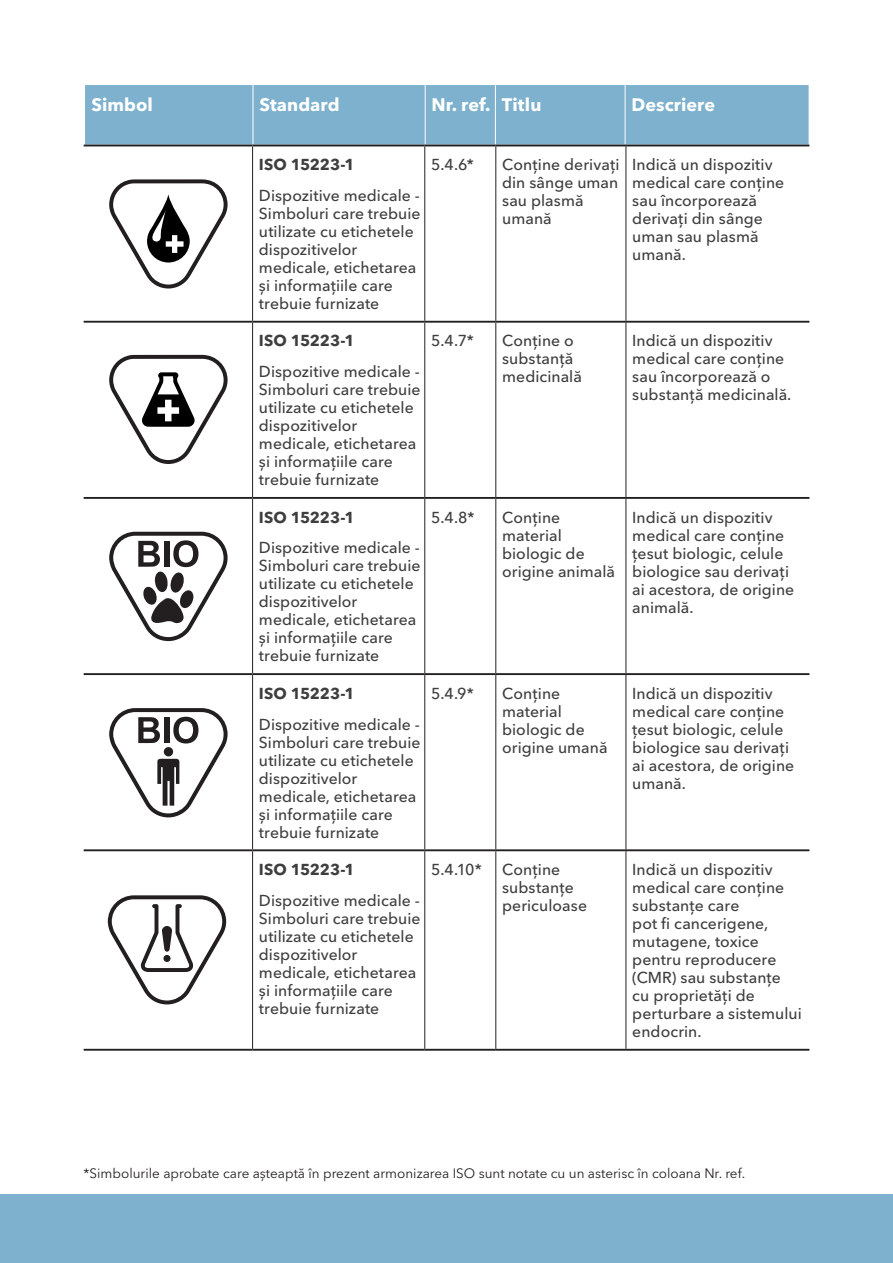
<style>
.page{position:relative;width:893px;height:1263px;background:#fff}
.page>*{position:absolute;margin:0;border:0;box-sizing:border-box;transform-origin:0 0}
.t1{font:700 18px "Avenir Next LT Pro";letter-spacing:.005em;color:#fff}
.Table_copy{font:500 15.75px/18px "Avenir Next LT Pro";letter-spacing:.005em;color:#3e3e3f}
.Table_copy-2{font:700 15.75px "Avenir Next LT Pro";letter-spacing:-.005em;color:#3e3e3f}
.IFU_TEXT{font:13.5px "Avenir Next LT Pro";color:#231f20}
</style>
<div class="page">
<div style="left:85px;top:85px;width:724px;height:60px;background:#7db1cd"></div>
<hr style="left:253px;top:85px;width:1px;height:60px;background:#fff">
<hr style="left:425px;top:85px;width:1px;height:60px;background:#fff">
<hr style="left:495px;top:85px;width:1px;height:60px;background:#fff">
<hr style="left:625px;top:85px;width:1px;height:60px;background:#fff">
<div style="left:0;top:1194px;width:893px;height:69px;background:#7db1cd"></div>
<svg style="left:109px;top:179px;width:119px;height:109px"></svg>
<svg style="left:109px;top:355px;width:119px;height:109px"></svg>
<svg style="left:109px;top:532px;width:119px;height:109px"></svg>
<svg style="left:109px;top:708px;width:119px;height:109px"></svg>
<div style="left:164px;top:747px;width:9px;height:9px;background:#231f20;border-radius:50%"></div>
<svg style="left:108px;top:895px;width:118px;height:109px"></svg>
<hr style="left:252px;top:146px;width:1px;height:175px;background:#231f20">
<hr style="left:424px;top:146px;width:1px;height:175px;background:#231f20">
<hr style="left:495px;top:146px;width:1px;height:175px;background:#231f20">
<hr style="left:626px;top:146px;width:1px;height:175px;background:#231f20">
<hr style="left:252px;top:323px;width:1px;height:174px;background:#231f20">
<hr style="left:424px;top:323px;width:1px;height:174px;background:#231f20">
<hr style="left:495px;top:323px;width:1px;height:174px;background:#231f20">
<hr style="left:626px;top:323px;width:1px;height:174px;background:#231f20">
<hr style="left:252px;top:499px;width:1px;height:174px;background:#231f20">
<hr style="left:424px;top:499px;width:1px;height:174px;background:#231f20">
<hr style="left:495px;top:499px;width:1px;height:174px;background:#231f20">
<hr style="left:626px;top:499px;width:1px;height:174px;background:#231f20">
<hr style="left:252px;top:675px;width:1px;height:174px;background:#231f20">
<hr style="left:424px;top:675px;width:1px;height:174px;background:#231f20">
<hr style="left:495px;top:675px;width:1px;height:174px;background:#231f20">
<hr style="left:626px;top:675px;width:1px;height:174px;background:#231f20">
<hr style="left:252px;top:851px;width:1px;height:198px;background:#231f20">
<hr style="left:424px;top:851px;width:1px;height:198px;background:#231f20">
<hr style="left:495px;top:851px;width:1px;height:198px;background:#231f20">
<hr style="left:626px;top:851px;width:1px;height:198px;background:#231f20">
<hr style="left:84px;top:145px;width:169px;height:1px;background:#231f20">
<hr style="left:253px;top:145px;width:172px;height:1px;background:#231f20">
<hr style="left:425px;top:145px;width:71px;height:1px;background:#231f20">
<hr style="left:496px;top:145px;width:130px;height:1px;background:#231f20">
<hr style="left:626px;top:145px;width:183px;height:1px;background:#231f20">
<hr style="left:84px;top:321px;width:169px;height:2px;background:#231f20">
<hr style="left:253px;top:321px;width:172px;height:2px;background:#231f20">
<hr style="left:425px;top:321px;width:71px;height:2px;background:#231f20">
<hr style="left:496px;top:321px;width:130px;height:2px;background:#231f20">
<hr style="left:626px;top:321px;width:183px;height:2px;background:#231f20">
<hr style="left:84px;top:497px;width:169px;height:2px;background:#231f20">
<hr style="left:253px;top:497px;width:172px;height:2px;background:#231f20">
<hr style="left:425px;top:497px;width:71px;height:2px;background:#231f20">
<hr style="left:496px;top:497px;width:130px;height:2px;background:#231f20">
<hr style="left:626px;top:497px;width:183px;height:2px;background:#231f20">
<hr style="left:84px;top:673px;width:169px;height:2px;background:#231f20">
<hr style="left:253px;top:673px;width:172px;height:2px;background:#231f20">
<hr style="left:425px;top:673px;width:71px;height:2px;background:#231f20">
<hr style="left:496px;top:673px;width:130px;height:2px;background:#231f20">
<hr style="left:626px;top:673px;width:183px;height:2px;background:#231f20">
<hr style="left:84px;top:849px;width:169px;height:2px;background:#231f20">
<hr style="left:253px;top:849px;width:172px;height:2px;background:#231f20">
<hr style="left:425px;top:849px;width:71px;height:2px;background:#231f20">
<hr style="left:496px;top:849px;width:130px;height:2px;background:#231f20">
<hr style="left:626px;top:849px;width:183px;height:2px;background:#231f20">
<hr style="left:84px;top:1049px;width:169px;height:2px;background:#231f20">
<hr style="left:253px;top:1049px;width:172px;height:2px;background:#231f20">
<hr style="left:425px;top:1049px;width:71px;height:2px;background:#231f20">
<hr style="left:496px;top:1049px;width:130px;height:2px;background:#231f20">
<hr style="left:626px;top:1049px;width:183px;height:2px;background:#231f20">
<p class="t1" style="left:91px;top:94px;width:63px">Simbol</p>
<p class="t1" style="left:259px;top:94px;width:82px">Standard</p>
<p class="t1" style="left:432px;top:94px;width:111px">Nr. ref. Titlu</p>
<p class="t1" style="left:631px;top:94px;width:85px">Descriere</p>
<p class="Table_copy-2" style="left:259px;top:155px;width:97px">ISO 15223-1</p>
<p class="Table_copy" style="left:259px;top:186px;width:163px">Dispozitive medicale -<br>Simboluri care trebuie utilizate cu etichetele dispozitivelor medicale, etichetarea și informațiile care trebuie furnizate</p>
<p class="Table_copy-2" style="left:259px;top:331px;width:97px">ISO 15223-1</p>
<p class="Table_copy" style="left:259px;top:363px;width:163px">Dispozitive medicale -<br>Simboluri care trebuie utilizate cu etichetele dispozitivelor medicale, etichetarea și informațiile care trebuie furnizate</p>
<p class="Table_copy-2" style="left:259px;top:507px;width:97px">ISO 15223-1</p>
<p class="Table_copy" style="left:259px;top:539px;width:163px">Dispozitive medicale -<br>Simboluri care trebuie utilizate cu etichetele dispozitivelor medicale, etichetarea și informațiile care trebuie furnizate</p>
<p class="Table_copy-2" style="left:259px;top:684px;width:97px">ISO 15223-1</p>
<p class="Table_copy" style="left:259px;top:715px;width:163px">Dispozitive medicale -<br>Simboluri care trebuie utilizate cu etichetele dispozitivelor medicale, etichetarea și informațiile care trebuie furnizate</p>
<p class="Table_copy-2" style="left:259px;top:860px;width:97px">ISO 15223-1</p>
<p class="Table_copy" style="left:259px;top:891px;width:163px">Dispozitive medicale -<br>Simboluri care trebuie utilizate cu etichetele dispozitivelor medicale, etichetarea și informațiile care trebuie furnizate</p>
<p class="Table_copy" style="left:431px;top:156px;width:44px">5.4.6*</p>
<p class="Table_copy" style="left:502px;top:156px;width:119px">Conține derivați din sânge uman sau plasmă umană</p>
<p class="Table_copy" style="left:632px;top:156px;width:153px">Indică un dispozitiv medical care conține sau încorporează derivați din sânge uman sau plasmă umană.</p>
<p class="Table_copy" style="left:431px;top:332px;width:44px">5.4.7*</p>
<p class="Table_copy" style="left:502px;top:332px;width:81px">Conține o substanță medicinală</p>
<p class="Table_copy" style="left:632px;top:332px;width:160px">Indică un dispozitiv medical care conține sau încorporează o substanță medicinală.</p>
<p class="Table_copy" style="left:431px;top:508px;width:45px">5.4.8*</p>
<p class="Table_copy" style="left:502px;top:508px;width:114px">Conține material biologic de origine animală</p>
<p class="Table_copy" style="left:632px;top:508px;width:163px">Indică un dispozitiv medical care conține țesut biologic, celule biologice sau derivați ai acestora, de origine animală.</p>
<p class="Table_copy" style="left:431px;top:684px;width:44px">5.4.9*</p>
<p class="Table_copy" style="left:502px;top:684px;width:107px">Conține material biologic de origine umană</p>
<p class="Table_copy" style="left:632px;top:684px;width:163px">Indică un dispozitiv medical care conține țesut biologic, celule biologice sau derivați ai acestora, de origine umană.</p>
<p class="Table_copy" style="left:431px;top:860px;width:52px">5.4.10*</p>
<p class="Table_copy" style="left:502px;top:860px;width:86px">Conține substanțe periculoase</p>
<p class="Table_copy" style="left:632px;top:860px;width:171px">Indică un dispozitiv medical care conține substanțe care<br>pot fi cancerigene, mutagene, toxice pentru reproducere (CMR) sau substanțe cu proprietăți de perturbare a sistemului endocrin.</p>
<p class="IFU_TEXT" style="left:84px;top:1165px;width:663px">*Simbolurile aprobate care așteaptă în prezent armonizarea ISO sunt notate cu un asterisc în coloana Nr. ref.</p>
</div>
